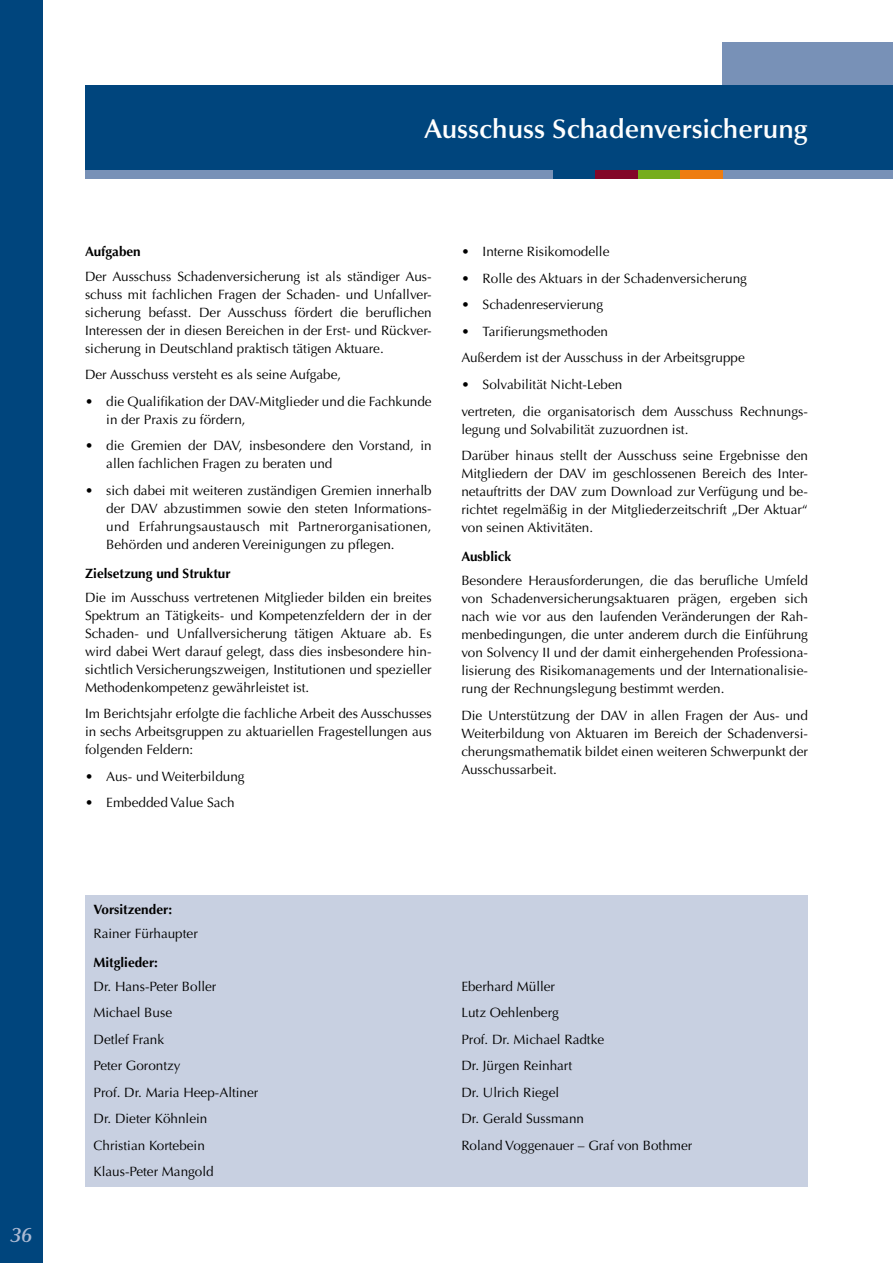
<style>
.page{position:relative;width:893px;height:1263px;background:#fff}
.page>*{position:absolute;margin:0;border:0;box-sizing:border-box;transform-origin:0 0}
.t1{font:600 27px "Optima LT";color:#fff}
.t2{font:italic 600 21px "Optima LT";color:#adbad3}
.t3{font:13.5px/18px "Optima LT";color:#000;text-align:justify}
.t4{font:700 13.5px "Optima LT";color:#000}
</style>
<div class="page">
<div style="left:0;top:0;width:43px;height:1263px;background:#00457d"></div>
<div style="left:723px;top:43px;width:170px;height:42px;background:#7891b7"></div>
<div style="left:85px;top:85px;width:808px;height:85px;background:#00457d"></div>
<div style="left:85px;top:170px;width:808px;height:9px;background:#7891b7"></div>
<div style="left:553px;top:170px;width:42px;height:9px;background:#00457d"></div>
<div style="left:595px;top:170px;width:43px;height:9px;background:#830628"></div>
<div style="left:638px;top:170px;width:42px;height:9px;background:#76ad1c"></div>
<div style="left:680px;top:170px;width:43px;height:9px;background:#ee7d11"></div>
<div style="left:85px;top:895px;width:723px;height:291px;background:#c8d0e1"></div>
<h2 class="t2" style="left:10px;top:1222px;width:23px">36</h2>
<h1 class="t1" style="left:425px;top:113px;width:385px">Ausschuss Schadenversicherung</h1>
<p class="t4" style="left:85px;top:244px;width:57px">Aufgaben</p>
<p class="t3" style="left:85px;top:267px;width:348px">Der Ausschuss Schadenversicherung ist als ständiger Aus&shy;schuss mit fachlichen Fragen der Schaden- und Unfallver&shy;sicherung befasst. Der Ausschuss fördert die beruflichen Interessen der in diesen Bereichen in der Erst- und Rückver&shy;sicherung in Deutschland praktisch tätigen Aktuare.</p>
<p class="t3" style="left:85px;top:366px;width:258px">Der Ausschuss versteht es als seine Aufgabe,</p>
<p class="t3" style="left:106px;top:392px;width:327px;text-indent:-21px">• die Qualifikation der DAV-Mitglieder und die Fachkunde in der Praxis zu fördern,</p>
<p class="t3" style="left:106px;top:437px;width:327px;text-indent:-21px">• die Gremien der DAV, insbesondere den Vorstand, in allen fachlichen Fragen zu beraten und</p>
<p class="t3" style="left:106px;top:481px;width:327px;text-indent:-21px">• sich dabei mit weiteren zuständigen Gremien innerhalb der DAV abzustimmen sowie den steten Informations&shy;und Erfahrungsaustausch mit Partnerorganisationen, Behörden und anderen Vereinigungen zu pflegen.</p>
<p class="t4" style="left:85px;top:565px;width:147px">Zielsetzung und Struktur</p>
<p class="t3" style="left:85px;top:588px;width:348px">Die im Ausschuss vertretenen Mitglieder bilden ein breites Spektrum an Tätigkeits- und Kompetenzfeldern der in der Schaden- und Unfallversicherung tätigen Aktuare ab. Es wird dabei Wert darauf gelegt, dass dies insbesondere hin&shy;sichtlich Versicherungszweigen, Institutionen und spezieller Methodenkompetenz gewährleistet ist.</p>
<p class="t3" style="left:85px;top:705px;width:348px">Im Berichtsjahr erfolgte die fachliche Arbeit des Ausschusses in sechs Arbeitsgruppen zu aktuariellen Fragestellungen aus folgenden Feldern:</p>
<p class="t3" style="left:85px;top:767px;width:161px">• Aus- und Weiterbildung</p>
<p class="t3" style="left:85px;top:794px;width:151px">• Embedded Value Sach</p>
<p class="t3" style="left:461px;top:243px;width:150px">• Interne Risikomodelle</p>
<p class="t3" style="left:461px;top:270px;width:287px">• Rolle des Aktuars in der Schadenversicherung</p>
<p class="t3" style="left:461px;top:296px;width:143px">• Schadenreservierung</p>
<p class="t3" style="left:461px;top:318px;width:285px;line-height:26.5px">• Tarifierungsmethoden<br>Außerdem ist der Ausschuss in der Arbeitsgruppe</p>
<p class="t3" style="left:461px;top:371px;width:348px;line-height:26.5px">• Solvabilität N icht-Leben<br>vertreten, die organisatorisch dem Ausschuss Rechnungs-</p>
<p class="t3" style="left:461px;top:416px;width:348px;line-height:26.5px">legung und Solvabilität zuzuordnen ist.<br>Darüber hinaus stellt der Ausschuss seine Ergebnisse den</p>
<p class="t3" style="left:461px;top:465px;width:348px">Mitgliedern der DAV im geschlossenen Bereich des Inter&shy;netauftritts der DAV zum Download zur Verfügung und be&shy;richtet regelmäßig in der Mitgliederzeitschrift „Der Aktuar“ von seinen Aktivitäten.</p>
<p class="t4" style="left:461px;top:548px;width:51px">Ausblick</p>
<p class="t3" style="left:461px;top:572px;width:348px">Besondere Herausforderungen, die das berufliche Umfeld von Schadenversicherungsaktuaren prägen, ergeben sich nach wie vor aus den laufenden Veränderungen der Rah&shy;menbedingungen, die unter anderem durch die Einführung von Solvency II und der damit einhergehenden Professiona&shy;lisierung des Risikomanagements und der Internationalisie&shy;rung der Rechnungslegung bestimmt werden.</p>
<p class="t3" style="left:461px;top:706px;width:348px">Die Unterstützung der DAV in allen Fragen der Aus- und Weiterbildung von Aktuaren im Bereich der Schadenversi&shy;cherungsmathematik bildet einen weiteren Schwerpunkt der Ausschussarbeit.</p>
<p class="t4" style="left:94px;top:901px;width:80px">Vorsitzender:</p>
<p class="t3" style="left:94px;top:924px;width:106px">Rainer Fürhaupter</p>
<p class="t4" style="left:94px;top:954px;width:66px">Mitglieder:</p>
<p class="t3" style="left:94px;top:977px;width:124px">Dr. Hans-Peter Boller</p>
<p class="t3" style="left:461px;top:977px;width:95px">Eberhard Müller</p>
<p class="t3" style="left:94px;top:1004px;width:80px">Michael Buse</p>
<p class="t3" style="left:461px;top:1004px;width:99px">Lutz Oehlenberg</p>
<p class="t3" style="left:94px;top:1030px;width:72px">Detlef Frank</p>
<p class="t3" style="left:461px;top:1030px;width:144px">Prof. Dr. Michael Radtke</p>
<p class="t3" style="left:94px;top:1057px;width:89px">Peter Gorontzy</p>
<p class="t3" style="left:461px;top:1057px;width:112px">Dr. Jürgen Reinhart</p>
<p class="t3" style="left:94px;top:1083px;width:166px">Prof. Dr. Maria Heep-Altiner</p>
<p class="t3" style="left:461px;top:1083px;width:99px">Dr. Ulrich Riegel</p>
<p class="t3" style="left:94px;top:1110px;width:115px">Dr. Dieter Köhnlein</p>
<p class="t3" style="left:461px;top:1110px;width:124px">Dr. Gerald Sussmann</p>
<p class="t3" style="left:94px;top:1136px;width:113px">Christian Kortebein</p>
<p class="t3" style="left:461px;top:1136px;width:232px">Roland Voggenauer – Graf von Bothmer</p>
<p class="t3" style="left:94px;top:1163px;width:122px">Klaus-Peter Mangold</p>
</div>
